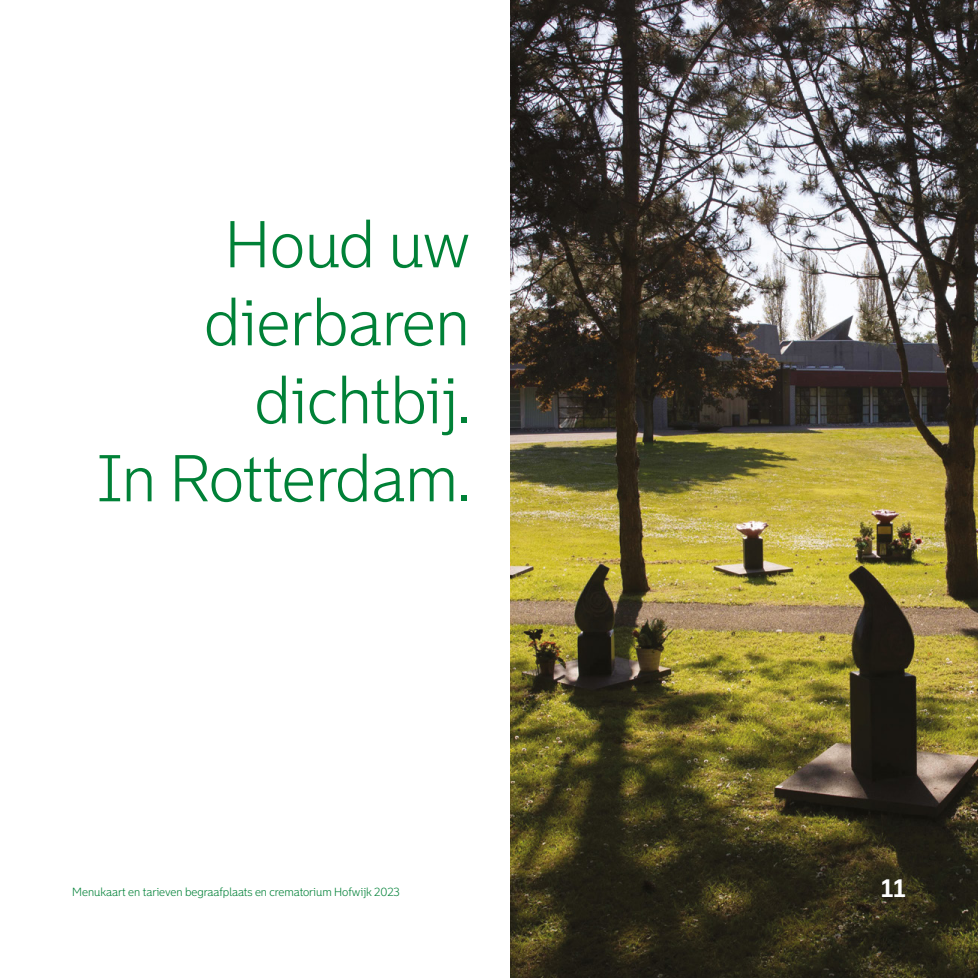
<style>
.page{position:relative;width:978px;height:978px;background:#fff}
.page>*{position:absolute;margin:0;border:0;box-sizing:border-box;transform-origin:0 0}
.P_Rotterdam_Quote{font:300 64.5px/78px "Bolder";color:#008137;text-align:right}
.t1{font:700 24.6px "Bolder";color:#fff}
.t2{font:300 11.55px "Bolder";color:#008137}
</style>
<div class="page">
<img style="left:511px;top:0;width:467px;height:978px">
<p class="P_Rotterdam_Quote" style="left:97px;top:205px;width:375px">Houd uw dierbaren dichtbij.<br>In Rotterdam.</p>
<p class="t2" style="left:72px;top:885px;width:329px">Menukaart en tarieven begraafplaats en crematorium Hofwijk 2023</p>
<h2 class="t1" style="left:881px;top:873px;width:26px">11</h2>
</div>
